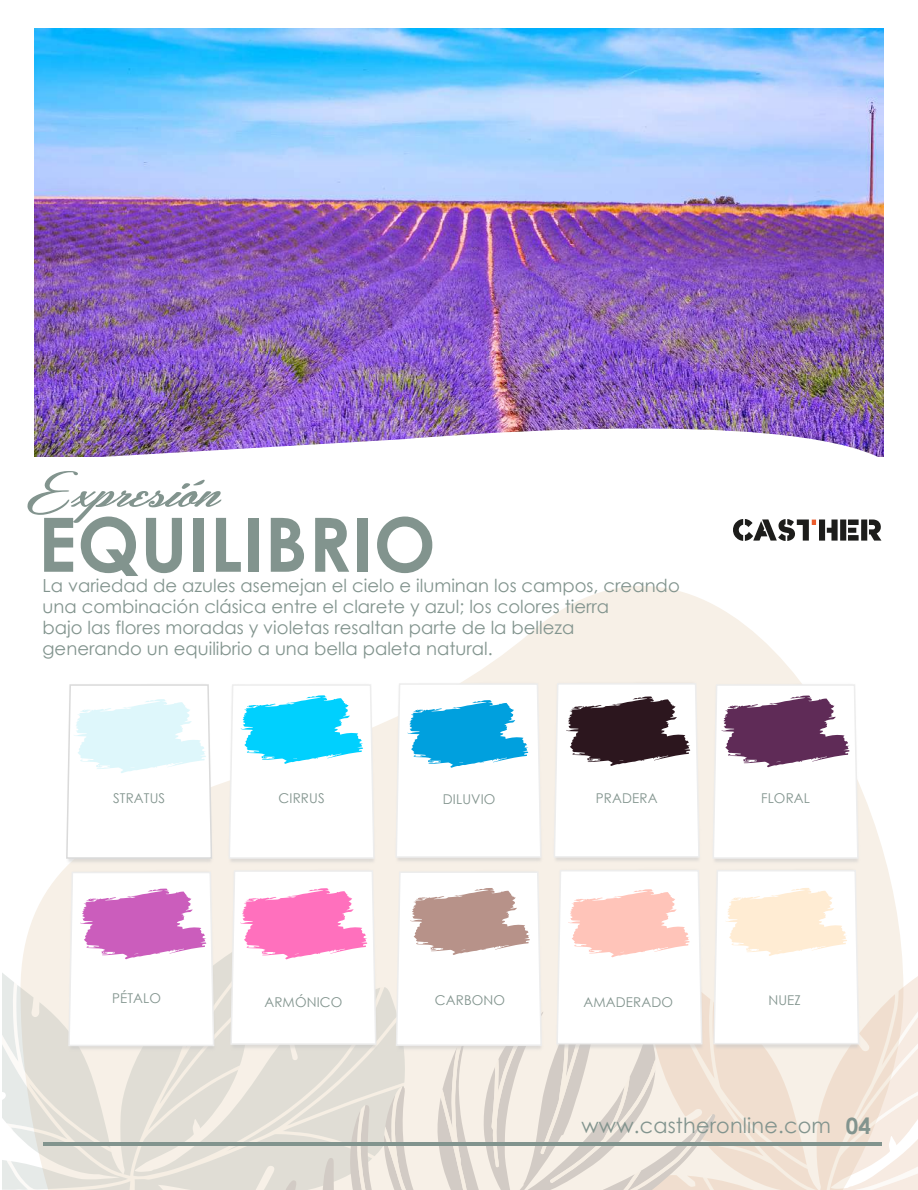
<style>
.page{position:relative;width:918px;height:1190px;background:#fff}
.page>*{position:absolute;margin:0;border:0;box-sizing:border-box;transform-origin:0 0}
.t1{font:700 75px "Century Gothic";letter-spacing:.01em;color:#82948e}
.t2{font:54px "Hemmet Personal Use Only";letter-spacing:.01em;color:#82948e}
.t3{font:21px "Century Gothic";letter-spacing:.01em;color:#82948e}
.t4{font:18px/21px "Century Gothic";color:#82948e}
.t5{font:13.5px "Century Gothic";letter-spacing:.01em;color:#82948e}
.s1{font-weight:700;font-size:22.5px}
</style>
<div class="page">
<img style="left:35px;top:29px;width:847px;height:428px">
<svg style="left:534px;top:586px;width:217px;height:44px;fill:#f7f0e7"></svg>
<svg style="left:67px;top:684px;width:110px;height:134px"></svg>
<img style="left:177px;top:684px;width:51px;height:133px">
<svg style="left:228px;top:684px;width:115px;height:133px"></svg>
<img style="left:343px;top:656px;width:158px;height:161px">
<svg style="left:394px;top:682px;width:107px;height:135px"></svg>
<img style="left:501px;top:630px;width:251px;height:186px">
<svg style="left:552px;top:682px;width:108px;height:134px"></svg>
<img style="left:660px;top:631px;width:212px;height:185px">
<svg style="left:711px;top:683px;width:148px;height:133px"></svg>
<img style="left:64px;top:818px;width:115px;height:51px">
<img style="left:179px;top:817px;width:219px;height:52px">
<img style="left:344px;top:818px;width:160px;height:51px">
<svg style="left:3px;top:869px;width:914px;height:320px"></svg>
<hr style="left:44px;top:1143px;width:837px;height:3px;background:#82948e">
<svg style="left:733px;top:519px;width:148px;height:22px"></svg>
<img style="left:40px;top:404px;width:844px;height:53px">
<h2 class="t2" style="left:27px;top:453px;width:194px">Expresión</h2>
<h1 class="t1" style="left:38px;top:487px;width:399px">EQUILIBRIO</h1>
<p class="t4" style="left:42px;top:575px;width:638px">La variedad de azules asemejan el cielo e iluminan los campos, creando una combinación clásica entre el clarete y azul; los colores tierra<br>bajo las flores moradas y violetas resaltan parte de la belleza<br>generando un equilibrio a una bella paleta natural.</p>
<p class="t5" style="left:113px;top:788px;width:54px">STRATUS</p>
<p class="t5" style="left:278px;top:788px;width:48px">CIRRUS</p>
<p class="t5" style="left:442px;top:789px;width:54px">DILUVIO</p>
<p class="t5" style="left:595px;top:788px;width:63px">PRADERA</p>
<p class="t5" style="left:760px;top:788px;width:50px">FLORAL</p>
<p class="t5" style="left:112px;top:989px;width:50px">PÉTALO</p>
<p class="t5" style="left:264px;top:992px;width:79px">ARMÓNICO</p>
<p class="t5" style="left:434px;top:990px;width:72px">CARBONO</p>
<p class="t5" style="left:583px;top:992px;width:91px">AMADERADO</p>
<p class="t5" style="left:768px;top:990px;width:34px">NUEZ</p>
<p class="t3" style="left:581px;top:1111px;width:291px">www.castheronline.com <span class="s1">04</span></p>
</div>
